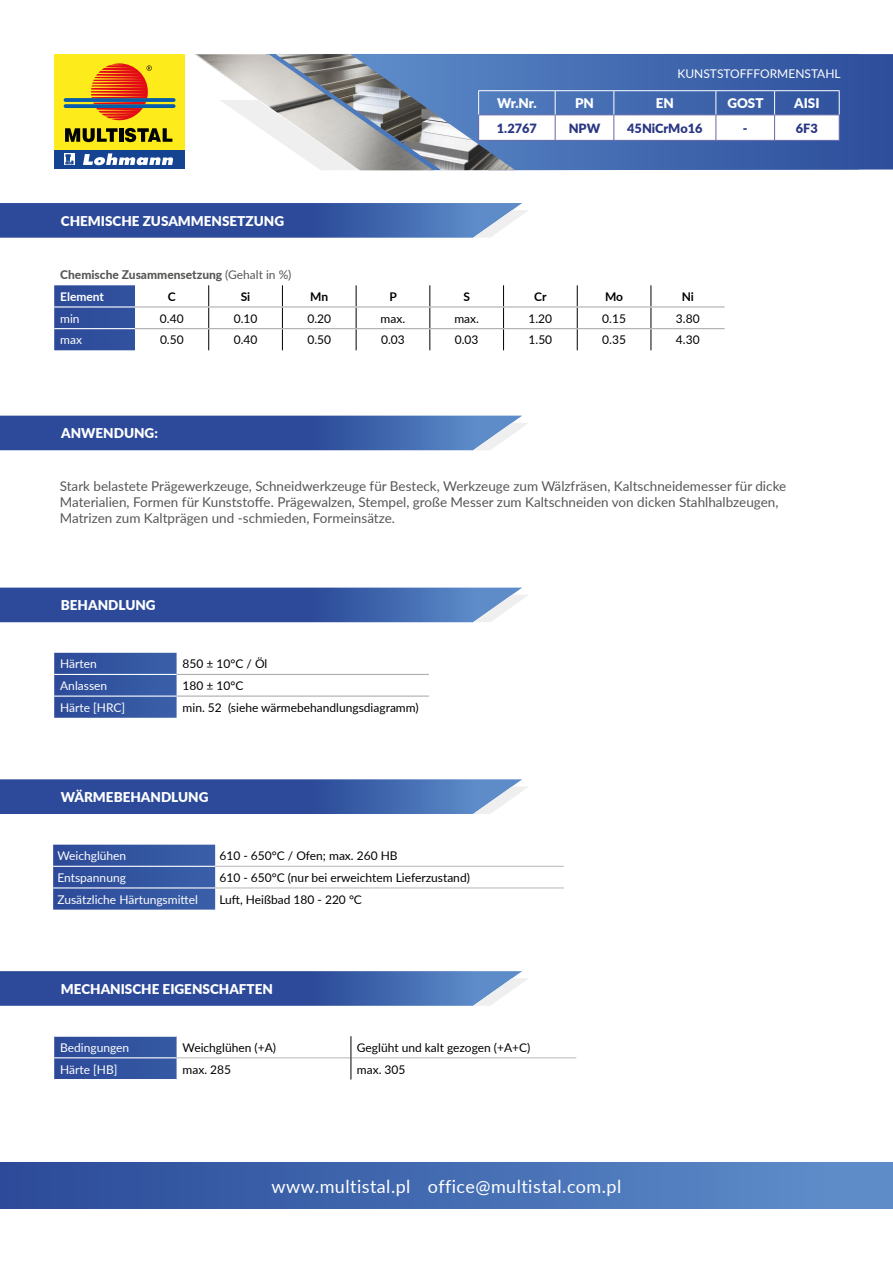
<style>
.page{position:relative;width:893px;height:1263px;background:#fff}
.page>*{position:absolute;margin:0;border:0;box-sizing:border-box;transform-origin:0 0}
.t1{font:18px "Lato";letter-spacing:.025em;color:#fff}
.t2{font:13.5px/16.2px "Lato";color:#575756}
.t3{font:900 13.5px "Lato";color:#fff}
.t4{font:900 13.35px "Lato";color:#fff}
.t5{font:900 12.75px "Lato";color:#283583}
.t6{font:12px "Lato";color:#000}
.t7{font:12px "Lato";color:#fff}
.t8{font:800 12px/21.6px "Lato";color:#575756}
.t9{font:700 12px "Lato";letter-spacing:-.005em;color:#000}
.s1{font-weight:400}
.s2{font-weight:700;color:#fff}
</style>
<div class="page">
<svg style="left:0;top:971px;width:528px;height:35px;background:#4261a8"></svg>
<svg style="left:0;top:779px;width:527px;height:35px;background:#4262a8"></svg>
<svg style="left:0;top:588px;width:528px;height:34px;background:#4060a7"></svg>
<svg style="left:0;top:416px;width:528px;height:34px;background:#4060a7"></svg>
<svg style="left:0;top:203px;width:528px;height:35px;background:#4261a8"></svg>
<div style="left:54px;top:54px;width:130px;height:96px;background:#fdeb1b"></div>
<div style="left:54px;top:150px;width:130px;height:19px;background:#134391"></div>
<svg style="left:125px;top:128px;width:47px;height:14px"></svg>
<hr style="left:119px;top:128px;width:4px;height:14px;background:#010202">
<svg style="left:65px;top:128px;width:53px;height:14px"></svg>
<svg style="left:64px;top:153px;width:11px;height:12px"></svg>
<svg style="left:65px;top:154px;width:9px;height:10px"></svg>
<svg style="left:83px;top:153px;width:90px;height:12px"></svg>
<svg style="left:64px;top:98px;width:112px;height:4px"></svg>
<svg style="left:64px;top:104px;width:112px;height:4px"></svg>
<svg style="left:91px;top:63px;width:61px;height:57px"></svg>
<div style="left:54px;top:285px;width:81px;height:65px;background:#2f4e9c"></div>
<svg style="left:208px;top:285px;width:1px;height:65px"></svg>
<svg style="left:282px;top:285px;width:1px;height:65px"></svg>
<svg style="left:356px;top:285px;width:1px;height:65px"></svg>
<svg style="left:429px;top:285px;width:1px;height:65px"></svg>
<svg style="left:503px;top:285px;width:1px;height:65px"></svg>
<svg style="left:577px;top:285px;width:1px;height:65px"></svg>
<svg style="left:651px;top:285px;width:1px;height:65px"></svg>
<hr style="left:54px;top:306px;width:81px;height:2px;background:#fff">
<hr style="left:54px;top:328px;width:81px;height:1px;background:#fff">
<hr style="left:135px;top:306px;width:74px;height:2px;background:#aeaeae">
<hr style="left:209px;top:306px;width:73px;height:2px;background:#aeaeae">
<hr style="left:282px;top:306px;width:74px;height:2px;background:#aeaeae">
<hr style="left:356px;top:306px;width:74px;height:2px;background:#aeaeae">
<hr style="left:430px;top:306px;width:74px;height:2px;background:#aeaeae">
<hr style="left:504px;top:306px;width:73px;height:2px;background:#aeaeae">
<hr style="left:577px;top:306px;width:74px;height:2px;background:#aeaeae">
<hr style="left:651px;top:306px;width:74px;height:2px;background:#aeaeae">
<hr style="left:135px;top:328px;width:74px;height:1px;background:#aeaeae">
<hr style="left:209px;top:328px;width:73px;height:1px;background:#aeaeae">
<hr style="left:282px;top:328px;width:74px;height:1px;background:#aeaeae">
<hr style="left:356px;top:328px;width:74px;height:1px;background:#aeaeae">
<hr style="left:430px;top:328px;width:74px;height:1px;background:#aeaeae">
<hr style="left:504px;top:328px;width:73px;height:1px;background:#aeaeae">
<hr style="left:577px;top:328px;width:74px;height:1px;background:#aeaeae">
<hr style="left:651px;top:328px;width:74px;height:1px;background:#aeaeae">
<svg style="left:54px;top:653px;width:123px;height:65px;background:#3556a1"></svg>
<hr style="left:177px;top:674px;width:252px;height:1px;background:#aeaeae">
<hr style="left:177px;top:695px;width:252px;height:2px;background:#aeaeae">
<hr style="left:54px;top:674px;width:123px;height:1px;background:#fff">
<hr style="left:54px;top:695px;width:123px;height:2px;background:#fff">
<div style="left:54px;top:1037px;width:123px;height:42px;background:#31529e"></div>
<hr style="left:54px;top:1057px;width:123px;height:1px;background:#fff">
<hr style="left:177px;top:1057px;width:174px;height:1px;background:#bfbfbf">
<hr style="left:351px;top:1057px;width:225px;height:1px;background:#bfbfbf">
<svg style="left:351px;top:1036px;width:1px;height:43px"></svg>
<svg style="left:53px;top:845px;width:162px;height:65px;background:#3757a2"></svg>
<hr style="left:215px;top:866px;width:349px;height:1px;background:#bfbfbf">
<hr style="left:215px;top:887px;width:349px;height:1px;background:#bfbfbf">
<hr style="left:53px;top:866px;width:162px;height:1px;background:#fff">
<hr style="left:53px;top:887px;width:162px;height:1px;background:#fff">
<div style="left:0;top:1163px;width:893px;height:46px;background:linear-gradient(to right,#2a4998,#608fcc)"></div>
<svg style="left:515px;top:54px;width:378px;height:116px;background:#3c61a9"></svg>
<img style="left:434px;top:54px;width:81px;height:116px">
<img style="left:195px;top:54px;width:239px;height:116px">
<svg style="left:219px;top:100px;width:140px;height:70px"></svg>
<hr style="left:478px;top:140px;width:77px;height:1px;background:#6565a4">
<hr style="left:555px;top:140px;width:59px;height:1px;background:#6565a4">
<hr style="left:614px;top:140px;width:102px;height:1px;background:#6565a4">
<hr style="left:716px;top:140px;width:59px;height:1px;background:#6565a4">
<hr style="left:775px;top:140px;width:65px;height:1px;background:#6565a4">
<hr style="left:478px;top:90px;width:77px;height:1px;background:#fff">
<hr style="left:555px;top:90px;width:59px;height:1px;background:#fff">
<hr style="left:614px;top:90px;width:102px;height:1px;background:#fff">
<hr style="left:716px;top:90px;width:59px;height:1px;background:#fff">
<hr style="left:775px;top:90px;width:65px;height:1px;background:#fff">
<svg style="left:478px;top:91px;width:362px;height:49px"></svg>
<p class="t7" style="left:678px;top:65px;width:165px">KUNSTSTOFFFORMENSTAHL</p>
<p class="t3" style="left:61px;top:211px;width:225px">CHEMISCHE ZUSAMMENSETZUNG</p>
<p class="t4" style="left:497px;top:93px;width:41px">Wr.Nr.</p>
<p class="t4" style="left:575px;top:93px;width:20px">PN</p>
<p class="t4" style="left:656px;top:93px;width:20px">EN</p>
<p class="t4" style="left:727px;top:93px;width:38px">GOST</p>
<p class="t4" style="left:794px;top:93px;width:27px">AISI</p>
<p class="t5" style="left:497px;top:118px;width:42px">1.2767</p>
<p class="t5" style="left:569px;top:118px;width:33px">NPW</p>
<p class="t5" style="left:627px;top:118px;width:77px">45NiCrMo16</p>
<p class="t5" style="left:743px;top:118px;width:6px">-</p>
<p class="t5" style="left:796px;top:118px;width:24px">6F3</p>
<p class="t8" style="left:60px;top:264px;width:233px">Chemische Zusammensetzung <span class="s1">(Gehalt in %)<br></span><span class="s2">Element</span></p>
<p class="t9" style="left:168px;top:288px;width:9px">C</p>
<p class="t9" style="left:241px;top:288px;width:11px">Si</p>
<p class="t9" style="left:310px;top:288px;width:20px">Mn</p>
<p class="t9" style="left:389px;top:288px;width:9px">P</p>
<p class="t9" style="left:463px;top:288px;width:8px">S</p>
<p class="t9" style="left:534px;top:288px;width:14px">Cr</p>
<p class="t9" style="left:605px;top:288px;width:20px">Mo</p>
<p class="t9" style="left:682px;top:288px;width:14px">Ni</p>
<p class="t7" style="left:60px;top:310px;width:21px">min</p>
<p class="t6" style="left:160px;top:310px;width:25px">0.40</p>
<p class="t6" style="left:234px;top:310px;width:25px">0.10</p>
<p class="t6" style="left:307px;top:310px;width:25px">0.20</p>
<p class="t6" style="left:381px;top:310px;width:26px">max.</p>
<p class="t6" style="left:454px;top:310px;width:26px">max.</p>
<p class="t6" style="left:528px;top:310px;width:25px">1.20</p>
<p class="t6" style="left:602px;top:310px;width:25px">0.15</p>
<p class="t6" style="left:676px;top:310px;width:25px">3.80</p>
<p class="t7" style="left:60px;top:331px;width:23px">max</p>
<p class="t6" style="left:160px;top:331px;width:25px">0.50</p>
<p class="t6" style="left:234px;top:331px;width:25px">0.40</p>
<p class="t6" style="left:307px;top:331px;width:25px">0.50</p>
<p class="t6" style="left:381px;top:331px;width:25px">0.03</p>
<p class="t6" style="left:455px;top:331px;width:25px">0.03</p>
<p class="t6" style="left:529px;top:331px;width:25px">1.50</p>
<p class="t6" style="left:602px;top:331px;width:25px">0.35</p>
<p class="t6" style="left:676px;top:331px;width:25px">4.30</p>
<p class="t3" style="left:61px;top:423px;width:98px">ANWENDUNG:</p>
<p class="t2" style="left:60px;top:477px;width:728px">Stark belastete Prägewerkzeuge, Schneidwerkzeuge für Besteck, Werkzeuge zum Wälzfräsen, Kaltschneidemesser für dicke<br>Materialien, Formen für Kunststoffe. Prägewalzen, Stempel, große Messer zum Kaltschneiden von dicken Stahlhalbzeugen,<br>Matrizen zum Kaltprägen und -schmieden, Formeinsätze.</p>
<p class="t3" style="left:61px;top:594px;width:96px">BEHANDLUNG</p>
<p class="t7" style="left:60px;top:655px;width:38px">Härten</p>
<p class="t6" style="left:183px;top:655px;width:86px">850 ± 10°C / Öl</p>
<p class="t7" style="left:60px;top:677px;width:49px">Anlassen</p>
<p class="t6" style="left:183px;top:677px;width:62px">180 ± 10°C</p>
<p class="t7" style="left:60px;top:699px;width:66px">Härte [HRC]</p>
<p class="t6" style="left:183px;top:699px;width:238px">min. 52 (siehe wärmebehandlungsdiagramm)</p>
<p class="t3" style="left:61px;top:787px;width:149px">WÄRMEBEHANDLUNG</p>
<p class="t7" style="left:57px;top:847px;width:70px">Weichglühen</p>
<p class="t6" style="left:219px;top:847px;width:180px">610 - 650°C / Ofen; max. 260 HB</p>
<p class="t7" style="left:57px;top:869px;width:70px">Entspannung</p>
<p class="t6" style="left:219px;top:869px;width:252px">610 - 650°C (nur bei erweichtem Lieferzustand)</p>
<p class="t7" style="left:57px;top:891px;width:142px">Zusätzliche Härtungsmittel</p>
<p class="t6" style="left:219px;top:891px;width:144px">Luft, Heißbad 180 - 220 °C</p>
<p class="t3" style="left:61px;top:979px;width:214px">MECHANISCHE EIGENSCHAFTEN</p>
<p class="t7" style="left:60px;top:1039px;width:71px">Bedingungen</p>
<p class="t6" style="left:183px;top:1039px;width:95px">Weichglühen (+A)</p>
<p class="t6" style="left:357px;top:1039px;width:175px">Geglüht und kalt gezogen (+A+C)</p>
<p class="t7" style="left:60px;top:1060px;width:59px">Härte [HB]</p>
<p class="t6" style="left:183px;top:1060px;width:50px">max. 285</p>
<p class="t6" style="left:357px;top:1060px;width:50px">max. 305</p>
<h1 class="t1" style="left:272px;top:1174px;width:351px">www.multistal.pl office@multistal.com.pl</h1>
</div>
